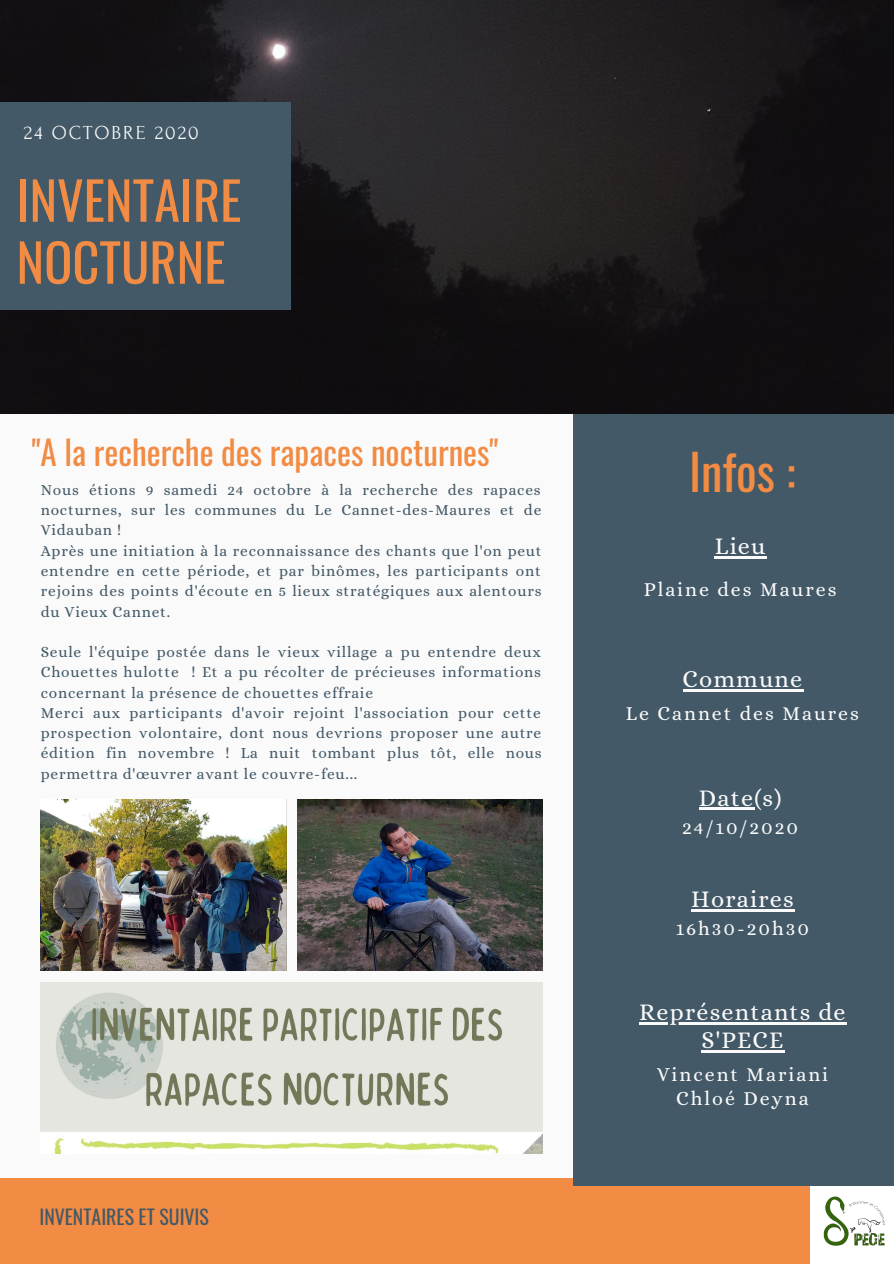
<style>
.page{position:relative;width:894px;height:1264px;background:#fff}
.page>*{position:absolute;margin:0;border:0;box-sizing:border-box;transform-origin:0 0}
.t1{font:52.35px/61.9px "Oswald";color:#f28b43}
.t2{font:48.6px "Oswald";color:#f28b43}
.t3{font:33.15px "Oswald";color:#f28b43}
.t4{font:24px/28.2px "Alice";letter-spacing:.05em;color:#fafafa;text-align:center}
.t5{font:19.8px/23.7px "Alice";letter-spacing:.1em;color:#fafafa;text-align:center}
.t6{font:19.8px "Oswald";color:#435967}
.t7{font:19.8px "Forum";letter-spacing:.1em;color:#fafafa}
.t8{font:15.45px/20.2px "Alice";letter-spacing:.05em;color:#435967}
</style>
<div class="page">
<div style="left:0;top:0;width:893px;height:1263px;background:#fafafa"></div>
<img style="left:41px;top:799px;width:245px;height:171px">
<img style="left:297px;top:799px;width:245px;height:171px">
<img style="left:41px;top:982px;width:501px;height:171px">
<img style="left:0;top:0;width:893px;height:413px">
<div style="left:0;top:103px;width:291px;height:207px;background:#435967"></div>
<div style="left:0;top:1178px;width:893px;height:85px;background:#f28b43"></div>
<img style="left:810px;top:1185px;width:83px;height:78px">
<div style="left:573px;top:414px;width:320px;height:771px;background:#435967"></div>
<hr style="left:714px;top:556px;width:52px;height:2px;background:#fafafa">
<hr style="left:682px;top:689px;width:121px;height:2px;background:#fafafa">
<hr style="left:698px;top:807px;width:56px;height:3px;background:#fafafa">
<hr style="left:639px;top:1022px;width:207px;height:2px;background:#fafafa">
<hr style="left:701px;top:1050px;width:83px;height:2px;background:#fafafa">
<hr style="left:691px;top:909px;width:103px;height:2px;background:#fafafa">
<p class="t7" style="left:24px;top:122px;width:177px">24 OCTOBRE 2020</p>
<h1 class="t1" style="left:17px;top:167px;width:226px">INVENTAIRE<br>NOCTURNE</h1>
<h3 class="t3" style="left:32px;top:426px;width:468px">"A la recherche des rapaces nocturnes"</h3>
<p class="t8" style="left:41px;top:479px;width:502px">Nous étions 9 samedi 24 octobre à la recherche des rapaces nocturnes, sur les communes du Le Cannet-des-Maures et de Vidauban !<br>Après une initiation à la reconnaissance des chants que l'on peut entendre en cette période, et par binômes, les participants ont rejoins des points d'écoute en 5 lieux stratégiques aux alentours du Vieux Cannet.</p>
<p class="t8" style="left:41px;top:641px;width:502px">Seule l'équipe postée dans le vieux village a pu entendre deux Chouettes hulotte ! Et a pu récolter de précieuses informations concernant la présence de chouettes effraie<br>Merci aux participants d'avoir rejoint l'association pour cette prospection volontaire, dont nous devrions proposer une autre édition fin novembre ! La nuit tombant plus tôt, elle nous permettra d'œuvrer avant le couvre-feu...</p>
<p class="t6" style="left:39px;top:1201px;width:171px">INVENTAIRES ET SUIVIS</p>
<h2 class="t2" style="left:688px;top:434px;width:108px">Infos :</h2>
<h3 class="t4" style="left:714px;top:532px;width:52px">Lieu</h3>
<p class="t5" style="left:643px;top:577px;width:194px">Plaine des Maures</p>
<h3 class="t4" style="left:682px;top:664px;width:121px">Commune</h3>
<p class="t5" style="left:625px;top:701px;width:235px">Le Cannet des Maures</p>
<h3 class="t4" style="left:698px;top:783px;width:84px">Date(s)</h3>
<p class="t5" style="left:682px;top:815px;width:117px">24/10/2020</p>
<h3 class="t4" style="left:691px;top:885px;width:104px">Horaires</h3>
<p class="t5" style="left:675px;top:916px;width:135px">16h30-20h30</p>
<h3 class="t4" style="left:639px;top:998px;width:208px">Représentants de<br>S'PECE</h3>
<p class="t5" style="left:656px;top:1062px;width:173px">Vincent Mariani<br>Chloé Deyna</p>
</div>
